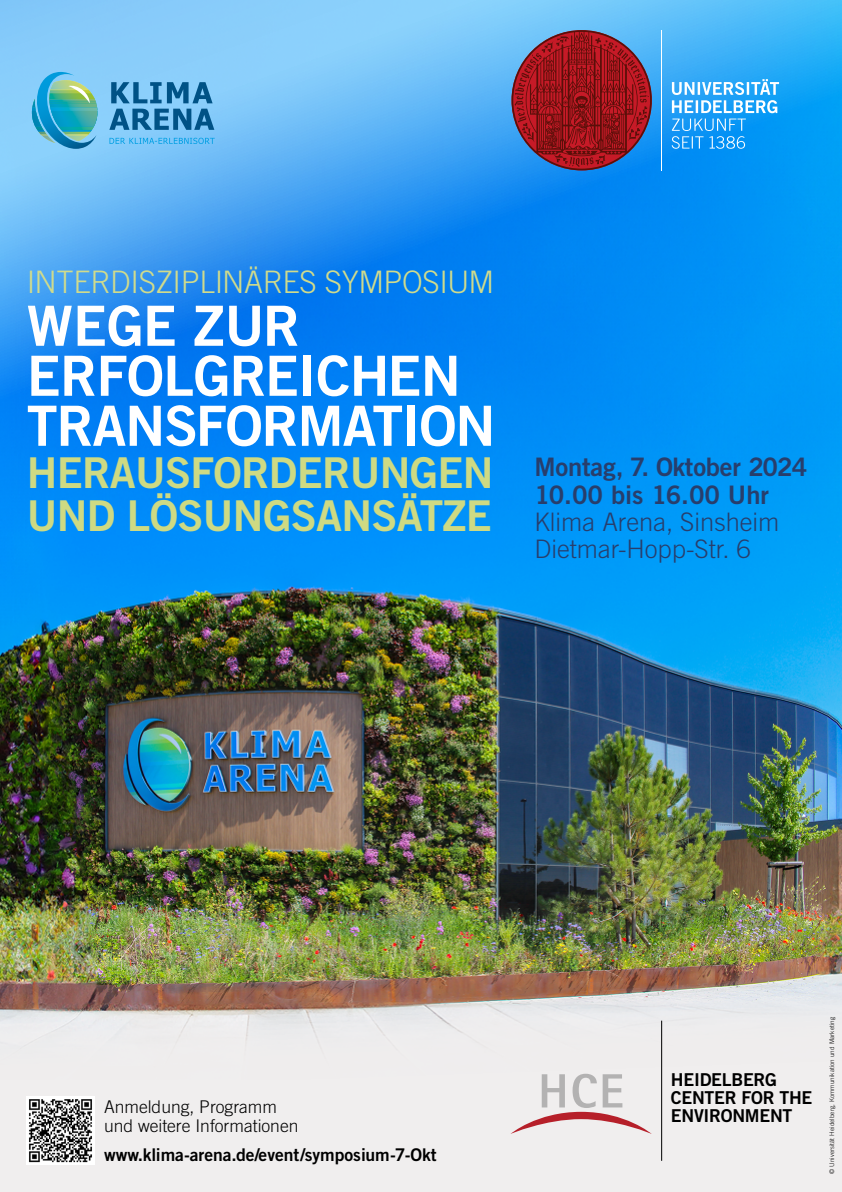
<style>
.page{position:relative;width:842px;height:1192px;background:#f0eeee}
.page>*{position:absolute;margin:0;border:0;box-sizing:border-box;transform-origin:0 0}
.t1{font:55.5px/50px "Trade Gothic LT Std Bd 2";letter-spacing:-.02em;color:#fff}
.t2{font:42.5px/42.5px "Trade Gothic LT Std Bd 2";letter-spacing:-.015em;color:#ceda83}
.t3{font:300 31px "Trade Gothic LT Std";letter-spacing:-.01em;color:#d0db8c}
.t4{font:300 25.5px/27.5px "Trade Gothic LT Std";color:#283e6c}
.t5{font:25.5px/27.5px "Trade Gothic LT Std Bd 2";letter-spacing:-.005em;color:#283e6c}
.t6{font:17.75px/18px "Trade Gothic LT Std Bd 2";letter-spacing:-.015em;color:#000}
.t7{font:300 17.5px/19px "Trade Gothic LT Std";color:#000}
.t8{font:17.5px "Trade Gothic LT Std Bd 2";color:#000}
.t9{font:300 6.35px "Trade Gothic LT Std";letter-spacing:.01em;color:#000}
</style>
<div class="page">
<img style="left:0;top:408px;width:842px;height:671px">
<svg style="left:0;top:0;width:842px;height:408px;background:#2f9ef5"></svg>
<img style="left:27px;top:1097px;width:67px;height:67px">
<svg style="left:111px;top:82px;width:102px;height:21px;background:#4590c0"></svg>
<svg style="left:109px;top:138px;width:106px;height:6px"></svg>
<svg style="left:109px;top:109px;width:105px;height:21px;background:#3d89bb"></svg>
<img style="left:32px;top:72px;width:65px;height:77px">
<hr style="left:662px;top:30px;width:1px;height:140px;background:#fff">
<svg style="left:672px;top:119px;width:74px;height:30px;background:#34a6f6"></svg>
<svg style="left:672px;top:79px;width:107px;height:34px;background:#6cc1f9"></svg>
<svg style="left:511px;top:30px;width:141px;height:140px;background:#863549"></svg>
<hr style="left:661px;top:1021px;width:1px;height:140px;background:#000">
<svg style="left:510px;top:1074px;width:142px;height:60px"></svg>
<h3 class="t3" style="left:27px;top:263px;width:469px">INTERDISZIPLINÄRES SYMPOSIUM</h3>
<h1 class="t1" style="left:27px;top:300px;width:470px">WEGE ZUR<br>ERFOLGREICHEN<br>TRANSFORMATION</h1>
<h2 class="t2" style="left:27px;top:451px;width:468px">HERAUSFORDERUNGEN<br>UND LÖSUNGSANSÄTZE</h2>
<h3 class="t5" style="left:534px;top:453px;width:274px">Montag, 7. Oktober 2024<br>10.00 bis 16.00 Uhr</h3>
<h3 class="t4" style="left:534px;top:508px;width:247px">Klima Arena, Sinsheim<br>Dietmar-Hopp-Str. 6</h3>
<h3 class="t7" style="left:104px;top:1097px;width:196px">Anmeldung, Programm und weitere Informationen</h3>
<h3 class="t8" style="left:104px;top:1144px;width:334px">www.klima-arena.de/event/symposium-7-Okt</h3>
<h3 class="t6" style="left:671px;top:1070px;width:143px">HEIDELBERG<br>CENTER FOR THE<br>ENVIRONMENT</h3>
<p class="t9" style="left:828px;top:1174px;width:158px;rotate:-90deg">© Universität Heidelberg, Kommunikation und Marketing</p>
</div>
